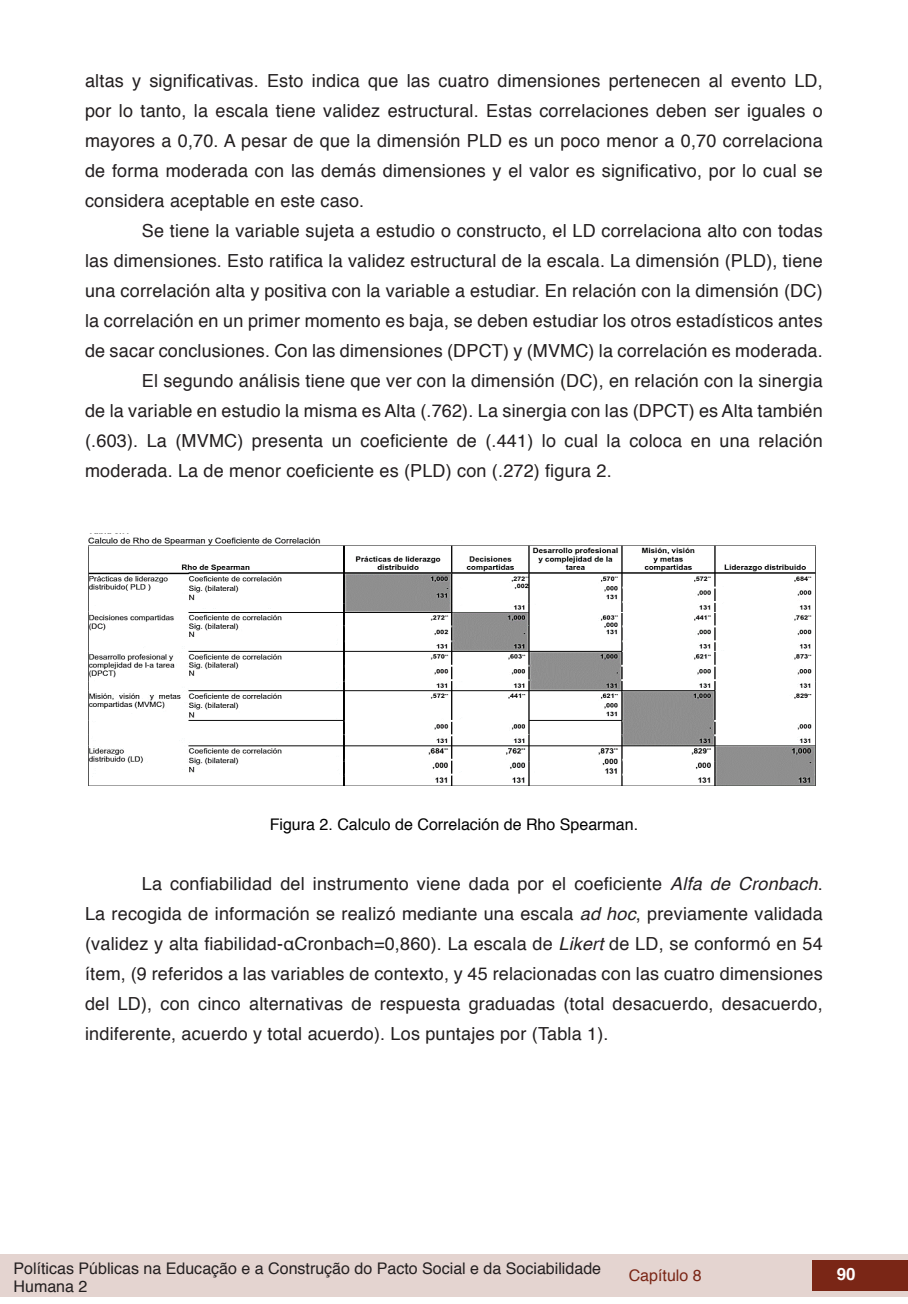
<style>
.page{position:relative;width:908px;height:1304px;background:#fff}
.page>*{position:absolute;margin:0;border:0;box-sizing:border-box;transform-origin:0 0}
.txt{font:18px/30px "Helvetica";letter-spacing:.01em;color:#231f20;text-align:justify}
.t1{font:700 16.8px "Helvetica";color:#fff}
.t2{font:16px/18.2px "Helvetica";color:#231f20}
.info_tab_graf_imag{font:16px "Helvetica";color:#000}
.t3{font:16px "Helvetica";color:#7a2616}
.s1{font-style:italic}
</style>
<div class="page">
<div style="left:0;top:1254px;width:906px;height:43px;background:#e4d4d0"></div>
<div style="left:812px;top:1261px;width:95px;height:30px;background:#7a2616"></div>
<img style="left:88px;top:537px;width:728px;height:249px">
<p class="txt" style="left:85px;top:66px;width:738px">altas y significativas. Esto indica que las cuatro dimensiones pertenecen al evento LD, por lo tanto, la escala tiene validez estructural. Estas correlaciones deben ser iguales o mayores a 0,70. A pesar de que la dimensión PLD es un poco menor a 0,70 correlaciona de forma moderada con las demás dimensiones y el valor es significativo, por lo cual se considera aceptable en este caso.</p>
<p class="txt" style="left:85px;top:216px;width:738px;text-indent:57px">Se tiene la variable sujeta a estudio o constructo, el LD correlaciona alto con todas las dimensiones. Esto ratifica la validez estructural de la escala. La dimensión (PLD), tiene una correlación alta y positiva con la variable a estudiar. En relación con la dimensión (DC) la correlación en un primer momento es baja, se deben estudiar los otros estadísticos antes de sacar conclusiones. Con las dimensiones (DPCT) y (MVMC) la correlación es moderada.</p>
<p class="txt" style="left:85px;top:366px;width:738px;text-indent:57px">El segundo análisis tiene que ver con la dimensión (DC), en relación con la sinergia de la variable en estudio la misma es Alta (.762). La sinergia con las (DPCT) es Alta también (.603). La (MVMC) presenta un coeficiente de (.441) lo cual la coloca en una relación moderada. La de menor coeficiente es (PLD) con (.272) figura 2.</p>
<p class="info_tab_graf_imag" style="left:269px;top:812px;width:370px">Figura 2. Calculo de Correlación de Rho Spearman.</p>
<p class="txt" style="left:85px;top:870px;width:739px;text-indent:57px">La confiabilidad del instrumento viene dada por el coeficiente <span class="s1">Alfa de Cronbach</span>.<br>La recogida de información se realizó mediante una escala <span class="s1">ad hoc</span>, previamente validada (validez y alta fiabilidad-αCronbach=0,860). La escala de <span class="s1">Likert</span> de LD, se conformó en 54 ítem, (9 referidos a las variables de contexto, y 45 relacionadas con las cuatro dimensiones del LD), con cinco alternativas de respuesta graduadas (total desacuerdo, desacuerdo, indiferente, acuerdo y total acuerdo). Los puntajes por (Tabla 1).</p>
<p class="t2" style="left:14px;top:1260px;width:588px">Políticas Públicas na Educação e a Construção do Pacto Social e da Sociabilidade<br>Humana 2</p>
<p class="t3" style="left:628px;top:1263px;width:74px">Capítulo 8</p>
<p class="t1" style="left:836px;top:1261px;width:20px">90</p>
</div>
